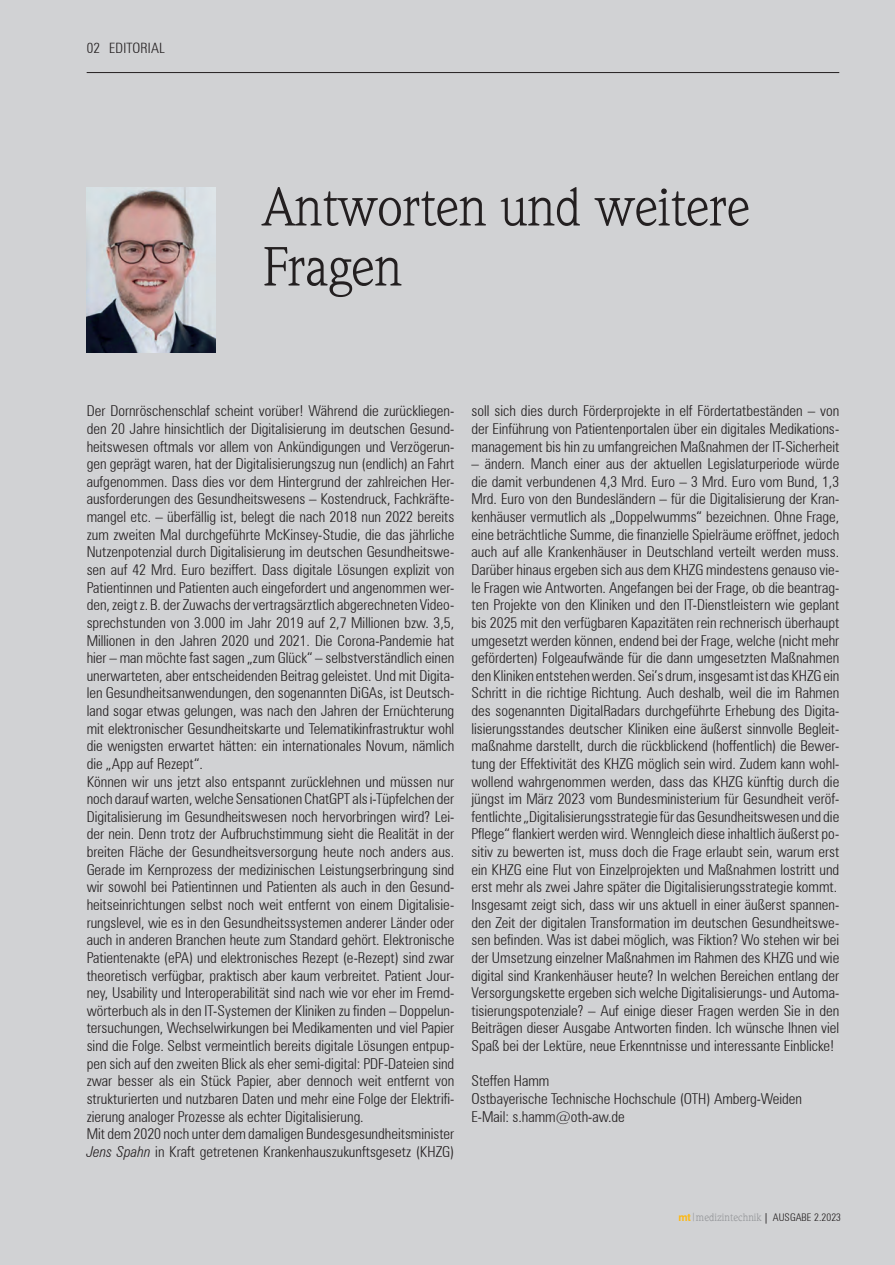
<style>
.page{position:relative;width:895px;height:1265px;background:#fff}
.page>*{position:absolute;margin:0;border:0;box-sizing:border-box;transform-origin:0 0}
.t1{font:54px/60px "Weidemann LT";letter-spacing:-.01em;color:#231f20}
.t2{font:300 condensed 15px/17.5px "Zurich BT";color:#231f20}
.t3{font:300 condensed 14.25px "Zurich BT";letter-spacing:.015em;color:#231f20}
.t4{font:10.8px "Weidemann LT";color:#939598}
.s1{font-style:italic}
.s2{font-family:"Swiss 721 BT";font-weight:700;font-size:10.5px;color:#fcb814}
.s3{font-family:"Helvetica";font-size:10.5px;color:#231f20}
.s4{font-family:"Zurich BT";font-weight:300;font-stretch:condensed;font-size:10.5px;color:#231f20}
</style>
<div class="page">
<div style="left:0;top:0;width:895px;height:1264px;background:#d1d2d4"></div>
<hr style="left:87px;top:72px;width:752px;height:1px;background:#231f20">
<img style="left:87px;top:187px;width:128px;height:166px">
<p class="t3" style="left:87px;top:39px;width:80px">02 EDITORIAL</p>
<h1 class="t1" style="left:262px;top:176px;width:490px">Antworten und weitere<br>Fragen</h1>
<p class="t2" style="left:87px;top:402px;width:369px">Der Dornröschenschlaf scheint vorüber! Während die zurückliegen&shy;den 20 Jahre hinsichtlich der Digitalisierung im deutschen Gesund&shy;heitswesen oftmals vor allem von Ankündigungen und Verzögerun&shy;gen geprägt waren, hat der Digitalisierungszug nun (endlich) an Fahrt aufgenommen. Dass dies vor dem Hintergrund der zahlreichen Her&shy;ausforderungen des Gesundheitswesens – Kostendruck, Fachkräfte&shy;mangel etc. – überfällig ist, belegt die nach 2018 nun 2022 bereits zum zweiten Mal durchgeführte McKinsey-Studie, die das jährliche Nutzenpotenzial durch Digitalisierung im deutschen Gesundheitswe&shy;sen auf 42 Mrd. Euro beziffert. Dass digitale Lösungen explizit von Patientinnen und Patienten auch eingefordert und angenommen wer&shy;den, zeigt z. B. der Zuwachs der vertragsärztlich abgerechneten Video&shy;sprechstunden von 3.000 im Jahr 2019 auf 2,7 Millionen bzw. 3,5, Millionen in den Jahren 2020 und 2021. Die Corona-Pandemie hat hier – man möchte fast sagen „zum Glück“ – selbstverständlich einen unerwarteten, aber entscheidenden Beitrag geleistet. Und mit Digita&shy;len Gesundheitsanwendungen, den sogenannten DiGAs, ist Deutsch&shy;land sogar etwas gelungen, was nach den Jahren der Ernüchterung mit elektronischer Gesundheitskarte und Telematikinfrastruktur wohl die wenigsten erwartet hätten: ein internationales Novum, nämlich die „App auf Rezept“.<br>Können wir uns jetzt also entspannt zurücklehnen und müssen nur noch darauf warten, welche Sensationen ChatGPT als i-Tüpfelchen der Digitalisierung im Gesundheitswesen noch hervorbringen wird? Lei&shy;der nein. Denn trotz der Aufbruchstimmung sieht die Realität in der breiten Fläche der Gesundheitsversorgung heute noch anders aus.<br>Gerade im Kernprozess der medizinischen Leistungserbringung sind wir sowohl bei Patientinnen und Patienten als auch in den Gesund&shy;heitseinrichtungen selbst noch weit entfernt von einem Digitalisie&shy;rungslevel, wie es in den Gesundheitssystemen anderer Länder oder auch in anderen Branchen heute zum Standard gehört. Elektronische Patientenakte (ePA) und elektronisches Rezept (e-Rezept) sind zwar theoretisch verfügbar, praktisch aber kaum verbreitet. Patient Jour&shy;ney, Usability und Interoperabilität sind nach wie vor eher im Fremd&shy;wörterbuch als in den IT-Systemen der Kliniken zu finden – Doppelun&shy;tersuchungen, Wechselwirkungen bei Medikamenten und viel Papier sind die Folge. Selbst vermeintlich bereits digitale Lösungen entpup&shy;pen sich auf den zweiten Blick als eher semi-digital: PDF-Dateien sind zwar besser als ein Stück Papier, aber dennoch weit entfernt von strukturierten und nutzbaren Daten und mehr eine Folge der Elektrifi&shy;zierung analoger Prozesse als echter Digitalisierung.<br>Mit dem 2020 noch unter dem damaligen Bundesgesundheitsminister <span class="s1">Jens Spahn</span> in Kraft getretenen Krankenhauszukunftsgesetz (KHZG)</p>
<p class="t2" style="left:471px;top:402px;width:369px;text-align:justify">soll sich dies durch Förderprojekte in elf Fördertatbeständen – von der Einführung von Patientenportalen über ein digitales Medikations&shy;management bis hin zu umfangreichen Maßnahmen der IT-Sicherheit</p>
<p class="t2" style="left:471px;top:455px;width:369px">– ändern. Manch einer aus der aktuellen Legislaturperiode würde die damit verbundenen 4,3 Mrd. Euro – 3 Mrd. Euro vom Bund, 1,3<br>Mrd. Euro von den Bundesländern – für die Digitalisierung der Kran&shy;kenhäuser vermutlich als „Doppelwumms“ bezeichnen. Ohne Frage, eine beträchtliche Summe, die finanzielle Spielräume eröffnet, jedoch auch auf alle Krankenhäuser in Deutschland verteilt werden muss.<br>Darüber hinaus ergeben sich aus dem KHZG mindestens genauso vie&shy;le Fragen wie Antworten. Angefangen bei der Frage, ob die beantrag&shy;ten Projekte von den Kliniken und den IT-Dienstleistern wie geplant bis 2025 mit den verfügbaren Kapazitäten rein rechnerisch überhaupt umgesetzt werden können, endend bei der Frage, welche (nicht mehr geförderten) Folgeaufwände für die dann umgesetzten Maßnahmen den Kliniken entstehen werden. Sei’s drum, insgesamt ist das KHZG ein Schritt in die richtige Richtung. Auch deshalb, weil die im Rahmen des sogenannten DigitalRadars durchgeführte Erhebung des Digita&shy;lisierungsstandes deutscher Kliniken eine äußerst sinnvolle Begleit&shy;maßnahme darstellt, durch die rückblickend (hoffentlich) die Bewer&shy;tung der Effektivität des KHZG möglich sein wird. Zudem kann wohl&shy;wollend wahrgenommen werden, dass das KHZG künftig durch die jüngst im März 2023 vom Bundesministerium für Gesundheit veröf&shy;fentlichte „Digitalisierungsstrategie für das Gesundheitswesen und die Pflege“ flankiert werden wird. Wenngleich diese inhaltlich äußerst po&shy;sitiv zu bewerten ist, muss doch die Frage erlaubt sein, warum erst ein KHZG eine Flut von Einzelprojekten und Maßnahmen lostritt und erst mehr als zwei Jahre später die Digitalisierungsstrategie kommt.<br>Insgesamt zeigt sich, dass wir uns aktuell in einer äußerst spannen&shy;den Zeit der digitalen Transformation im deutschen Gesundheitswe&shy;sen befinden. Was ist dabei möglich, was Fiktion? Wo stehen wir bei der Umsetzung einzelner Maßnahmen im Rahmen des KHZG und wie digital sind Krankenhäuser heute? In welchen Bereichen entlang der Versorgungskette ergeben sich welche Digitalisierungs- und Automa&shy;tisierungspotenziale? – Auf einige dieser Fragen werden Sie in den Beiträgen dieser Ausgabe Antworten finden. Ich wünsche Ihnen viel Spaß bei der Lektüre, neue Erkenntnisse und interessante Einblicke!</p>
<p class="t2" style="left:471px;top:1071px;width:332px">Steffen Hamm<br>Ostbayerische Technische Hochschule (OTH) Amberg-Weiden<br>E-Mail: s.hamm@oth-aw.de</p>
<p class="t4" style="left:679px;top:1210px;width:164px"><span class="s2">mt</span> medizintechnik <span class="s3">|</span> <span class="s4">AUSGABE 2.2023</span></p>
</div>
